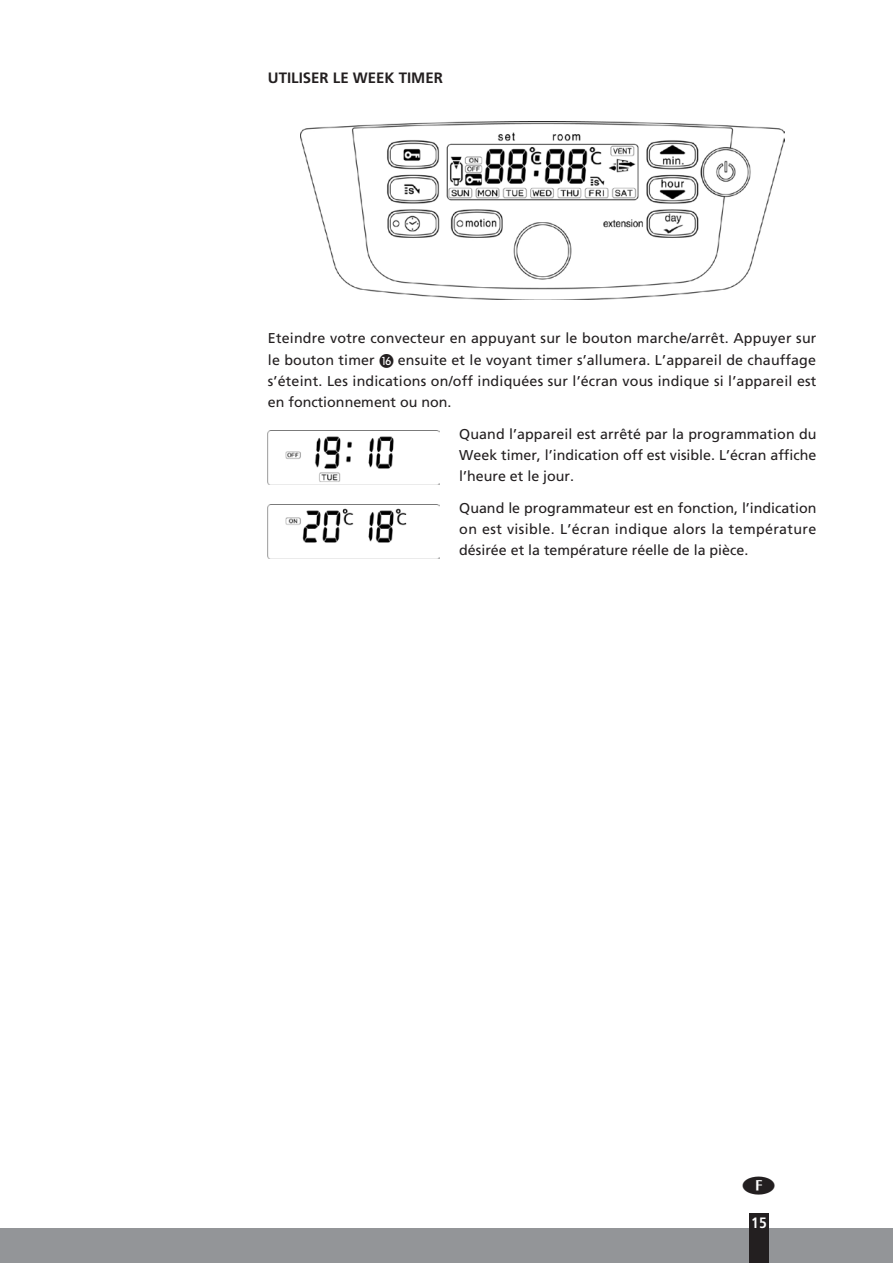
<style>
.page{position:relative;width:893px;height:1263px;background:#fff}
.page>*{position:absolute;margin:0;border:0;box-sizing:border-box;transform-origin:0 0}
.body{font:700 15px "Frutiger";color:#231f20}
.t1{font:700 condensed 15px "Frutiger";color:#fff}
.body-2{font:14.25px/21px "Frutiger";color:#231f20;text-align:justify}
.s1{font-family:"European Pi One"}
</style>
<div class="page">
<img style="left:300px;top:121px;width:484px;height:178px">
<img style="left:268px;top:430px;width:172px;height:54px">
<img style="left:268px;top:505px;width:172px;height:53px">
<div style="left:0;top:1229px;width:893px;height:34px;background:#939598"></div>
<div style="left:749px;top:1213px;width:20px;height:50px;background:#231f20"></div>
<p class="body" style="left:268px;top:69px;width:177px">UTILISER LE WEEK TIMER</p>
<p class="body-2" style="left:268px;top:328px;width:550px">Eteindre votre convecteur en appuyant sur le bouton marche/arrêt. Appuyer sur le bouton timer <span class="s1">P</span> ensuite et le voyant timer s’allumera. L’appareil de chauffage s’éteint. Les indications on/off indiquées sur l’écran vous indique si l’appareil est en fonctionnement ou non.</p>
<p class="body-2" style="left:459px;top:423px;width:359px">Quand l’appareil est arrêté par la programmation du Week timer, l’indication off est visible. L’écran affiche l’heure et le jour.</p>
<p class="body-2" style="left:459px;top:497px;width:359px">Quand le programmateur est en fonction, l’indication on est visible. L’écran indique alors la température désirée et la température réelle de la pièce.</p>
<p class="t1" style="left:751px;top:1214px;width:17px">15</p>
</div>
